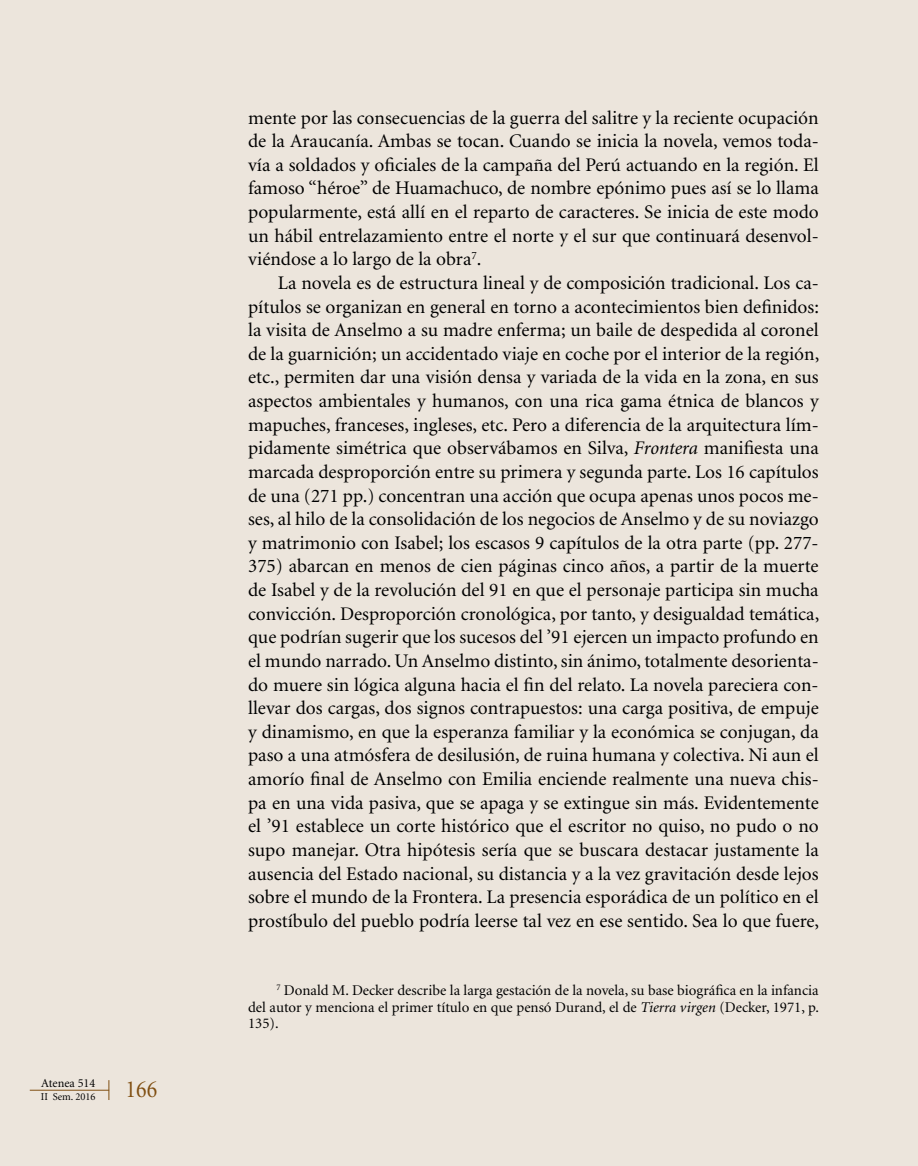
<style>
.page{position:relative;width:918px;height:1166px;background:#ece5dc}
.page>*{position:absolute;margin:0;border:0;box-sizing:border-box;transform-origin:0 0}
.t1{font:24.5px "Minion";color:#804f12;scale:.9 1}
.t2{font:19.25px/23.6px "Minion";color:#000;text-align:justify}
.t3{font:14.88px/16.6px "Minion";color:#000;text-align:justify}
.t4{font:12.25px "Minion";color:#000}
.t5{font:10.5px "Minion";color:#000}
.s1{font-style:italic}
</style>
<div class="page">
<hr style="left:30px;top:1090px;width:79px;height:1px;background:#804f12">
<svg style="left:109px;top:1080px;width:1px;height:20px"></svg>
<p class="t4" style="left:41px;top:1077px;width:56px">Atenea 514</p>
<p class="t5" style="left:41px;top:1091px;width:56px">II Sem. 2016</p>
<p class="t1" style="left:126px;top:1077px;width:37px">166</p>
<p class="t2" style="left:248px;top:106px;width:572px">mente por las consecuencias de la guerra del salitre y la reciente ocupación de la Araucanía. Ambas se tocan. Cuando se inicia la novela, vemos toda&shy;vía a soldados y oficiales de la campaña del Perú actuando en la región. El famoso “héroe” de Huamachuco, de nombre epónimo pues así se lo llama popularmente, está allí en el reparto de caracteres. Se inicia de este modo un hábil entrelazamiento entre el norte y el sur que continuará desenvol&shy;viéndose a lo largo de la obra<sup>7</sup>.</p>
<p class="t2" style="left:248px;top:272px;width:573px;text-indent:30px">La novela es de estructura lineal y de composición tradicional. Los ca&shy;pítulos se organizan en general en torno a acontecimientos bien definidos: la visita de Anselmo a su madre enferma; un baile de despedida al coronel de la guarnición; un accidentado viaje en coche por el interior de la región, etc., permiten dar una visión densa y variada de la vida en la zona, en sus aspectos ambientales y humanos, con una rica gama étnica de blancos y mapuches, franceses, ingleses, etc. Pero a diferencia de la arquitectura lím&shy;pidamente simétrica que observábamos en Silva, <span class="s1">Frontera</span> manifiesta una marcada desproporción entre su primera y segunda parte. Los 16 capítulos de una (271 pp.) concentran una acción que ocupa apenas unos pocos me&shy;ses, al hilo de la consolidación de los negocios de Anselmo y de su noviazgo y matrimonio con Isabel; los escasos 9 capítulos de la otra parte (pp. 277- 375) abarcan en menos de cien páginas cinco años, a partir de la muerte de Isabel y de la revolución del 91 en que el personaje participa sin mucha convicción. Desproporción cronológica, por tanto, y desigualdad temática, que podrían sugerir que los sucesos del ’91 ejercen un impacto profundo en el mundo narrado. Un Anselmo distinto, sin ánimo, totalmente desorienta&shy;do muere sin lógica alguna hacia el fin del relato. La novela pareciera con&shy;llevar dos cargas, dos signos contrapuestos: una carga positiva, de empuje y dinamismo, en que la esperanza familiar y la económica se conjugan, da paso a una atmósfera de desilusión, de ruina humana y colectiva. Ni aun el amorío final de Anselmo con Emilia enciende realmente una nueva chis&shy;pa en una vida pasiva, que se apaga y se extingue sin más. Evidentemente el ’91 establece un corte histórico que el escritor no quiso, no pudo o no supo manejar. Otra hipótesis sería que se buscara destacar justamente la ausencia del Estado nacional, su distancia y a la vez gravitación desde lejos sobre el mundo de la Frontera. La presencia esporádica de un político en el prostíbulo del pueblo podría leerse tal vez en ese sentido. Sea lo que fuere,</p>
<p class="t3" style="left:248px;top:982px;width:572px;text-indent:28px"><sup>7</sup> Donald M. Decker describe la larga gestación de la novela, su base biográfica en la infancia del autor y menciona el primer título en que pensó Durand, el de <span class="s1">Tierra virgen</span> (Decker, 1971, p.<br>135).</p>
</div>
